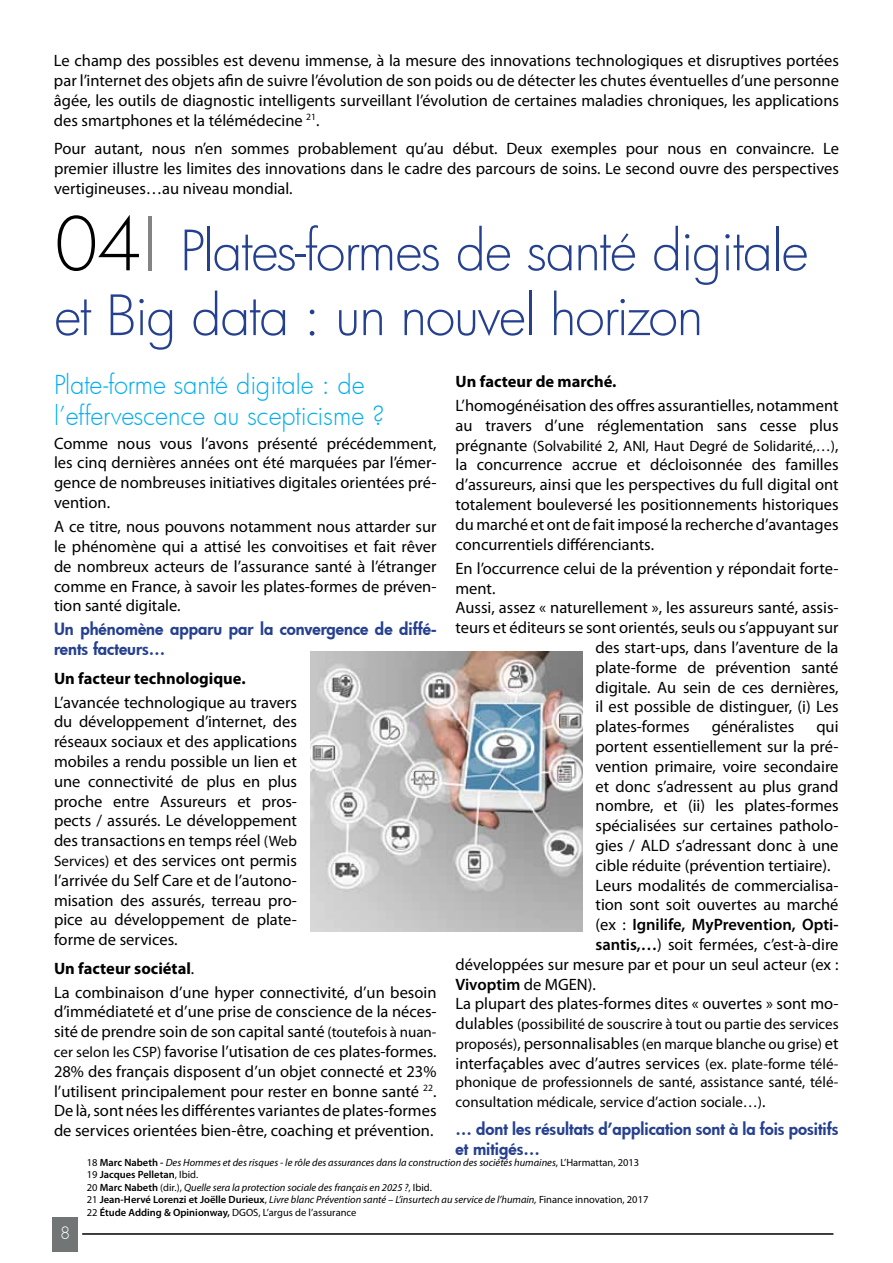
<style>
.page{position:relative;width:893px;height:1263px;background:#fff}
.page>*{position:absolute;margin:0;border:0;box-sizing:border-box;transform-origin:0 0}
.t1{font:300 54px/64.8px "Futura";letter-spacing:-.025em;color:#25408f}
.t2{font:300 25.5px/30.6px "Futura";letter-spacing:-.005em;color:#00aeef}
.t3{font:16.5px/19.8px "Myriad Pro";color:#000;text-align:justify}
.t4{font:800 16.5px/19.8px "Futura";color:#25408f}
.t5{font:600 16.5px "Myriad Pro";color:#000}
.t6{font:700 16.5px "Myriad Pro";color:#000}
.t7{font:300 16.5px "Futura";color:#fff}
.t8{font:15px/19.8px "Myriad Pro";color:#000}
.t9{font:italic 10.5px/12.6px "Myriad Pro";color:#000}
.s1{font-size:72px;color:#000}
.s2{font-size:72px;color:#848484}
.s3{font-size:15px}
.s4{font-weight:700}
.s5{font-size:16.5px}
.s6{font-weight:400}
.s7{font-weight:600}
.s8{font-style:normal}
.s9{font-weight:600;font-style:normal}
</style>
<div class="page">
<hr style="left:82px;top:1233px;width:751px;height:2px;background:#000">
<div style="left:52px;top:1217px;width:26px;height:34px;background:#717576"></div>
<img style="left:310px;top:651px;width:273px;height:280px">
<p class="t3" style="left:54px;top:51px;width:786px">Le champ des possibles est devenu immense, à la mesure des innovations technologiques et disruptives portées par l’internet des objets afin de suivre l’évolution de son poids ou de détecter les chutes éventuelles d’une personne âgée, les outils de diagnostic intelligents surveillant l’évolution de certaines maladies chroniques, les applications des smartphones et la télémédecine <sup>21</sup>.</p>
<p class="t3" style="left:54px;top:138px;width:786px">Pour autant, nous n’en sommes probablement qu’au début. Deux exemples pour nous en convaincre. Le premier illustre les limites des innovations dans le cadre des parcours de soins. Le second ouvre des perspectives vertigineuses…au niveau mondial.</p>
<h1 class="t1" style="left:54px;top:217px;width:756px"><span class="s1">04</span><span class="s2">I</span> Plates-formes de santé digitale et Big data : un nouvel horizon</h1>
<h2 class="t2" style="left:54px;top:369px;width:332px">Plate-forme santé digitale : de l’effervescence au scepticisme ?</h2>
<p class="t3" style="left:54px;top:433px;width:384px">Comme nous vous l’avons présenté précédemment, les cinq dernières années ont été marquées par l’émer&shy;gence de nombreuses initiatives digitales orientées pré&shy;vention.</p>
<p class="t3" style="left:54px;top:516px;width:384px">A ce titre, nous pouvons notamment nous attarder sur le phénomène qui a attisé les convoitises et fait rêver de nombreux acteurs de l’assurance santé à l’étranger comme en France, à savoir les plates-formes de préven&shy;tion santé digitale.</p>
<p class="t4" style="left:54px;top:619px;width:384px">Un phénomène apparu par la convergence de diffé&shy;rents facteurs…</p>
<p class="t6" style="left:54px;top:667px;width:193px">Un facteur technologique.</p>
<p class="t3" style="left:54px;top:692px;width:245px">L’avancée technologique au travers du développement d’internet, des réseaux sociaux et des applications mobiles a rendu possible un lien et une connectivité de plus en plus proche entre Assureurs et pros&shy;pects / assurés. Le développement des transactions en temps réel <span class="s3">(Web Services)</span> et des services ont permis l’arrivée du Self Care et de l’autono&shy;misation des assurés, terreau pro&shy;pice au développement de plate&shy;forme de services.</p>
<p class="t3" style="left:54px;top:956px;width:384px;line-height:24px"><span class="s4">Un facteur sociétal</span>.<br>La combinaison d’une hyper connectivité, d’un besoin</p>
<p class="t3" style="left:54px;top:1002px;width:384px">d’immédiateté et d’une prise de conscience de la néces&shy;sité de prendre soin de son capital santé <span class="s3">(toutefois à nuan&shy;cer selon les CSP)</span> favorise l’utisation de ces plates-formes.<br>28% des français disposent d’un objet connecté et 23% l’utilisent principalement pour rester en bonne santé <sup>22</sup>.<br>De là, sont nées les différentes variantes de plates-formes de services orientées bien-être, coaching et prévention.</p>
<p class="t6" style="left:455px;top:371px;width:162px">Un facteur de marché.</p>
<p class="t3" style="left:455px;top:395px;width:385px">L’homogénéisation des offres assurantielles, notamment au travers d’une réglementation sans cesse plus</p>
<p class="t8" style="left:455px;top:435px;width:385px"><span class="s5">prégnante</span> (Solvabilité 2, ANI, Haut Degré de Solidarité,…)<span class="s5">,</span></p>
<p class="t3" style="left:455px;top:455px;width:385px">la concurrence accrue et décloisonnée des familles d’assureurs, ainsi que les perspectives du full digital ont totalement bouleversé les positionnements historiques du marché et ont de fait imposé la recherche d’avantages concurrentiels différenciants.</p>
<p class="t3" style="left:455px;top:558px;width:385px">En l’occurrence celui de la prévention y répondait forte-</p>
<p class="t3" style="left:455px;top:578px;width:41px">ment.</p>
<p class="t3" style="left:455px;top:598px;width:385px">Aussi, assez « naturellement », les assureurs santé, assis-</p>
<p class="t3" style="left:455px;top:617px;width:384px">teurs et éditeurs se sont orientés, seuls ou s’appuyant sur</p>
<p class="t3" style="left:595px;top:637px;width:245px">des start-ups, dans l’aventure de la</p>
<p class="t3" style="left:595px;top:657px;width:244px">plate-forme de prévention santé</p>
<p class="t3" style="left:595px;top:677px;width:244px">digitale. Au sein de ces dernières,</p>
<p class="t3" style="left:595px;top:697px;width:244px">il est possible de distinguer, (i) Les</p>
<p class="t3" style="left:595px;top:716px;width:96px">plates-formes</p>
<p class="t3" style="left:712px;top:716px;width:84px">généralistes</p>
<p class="t3" style="left:816px;top:716px;width:24px">qui</p>
<p class="t3" style="left:595px;top:736px;width:244px">portent essentiellement sur la pré-</p>
<p class="t3" style="left:595px;top:756px;width:244px">vention primaire, voire secondaire</p>
<p class="t3" style="left:595px;top:776px;width:244px">et donc s’adressent au plus grand</p>
<p class="t3" style="left:595px;top:796px;width:244px">nombre, et (ii) les plates-formes</p>
<p class="t3" style="left:595px;top:815px;width:244px">spécialisées sur certaines patholo-</p>
<p class="t3" style="left:595px;top:835px;width:245px">gies / ALD s’adressant donc à une</p>
<p class="t3" style="left:595px;top:855px;width:237px">cible réduite (prévention tertiaire).</p>
<p class="t3" style="left:595px;top:875px;width:244px">Leurs modalités de commercialisa-</p>
<p class="t3" style="left:595px;top:895px;width:244px">tion sont soit ouvertes au marché</p>
<p class="t5" style="left:595px;top:914px;width:244px"><span class="s6">(ex :</span> Ignilife, MyPrevention, Opti-</p>
<p class="t3" style="left:595px;top:934px;width:244px"><span class="s7">santis,…</span>) soit fermées, c’est-à-dire</p>
<p class="t3" style="left:455px;top:954px;width:385px">développées sur mesure par et pour un seul acteur (ex :</p>
<p class="t5" style="left:455px;top:973px;width:142px">Vivoptim <span class="s6">de MGEN).</span></p>
<p class="t3" style="left:455px;top:994px;width:385px">La plupart des plates-formes dites « ouvertes » sont mo-</p>
<p class="t8" style="left:455px;top:1014px;width:385px"><span class="s5">dulables</span> (possibilité de souscrire à tout ou partie des services proposés)<span class="s5">, personnalisables</span> (en marque blanche ou grise) <span class="s5">et</span></p>
<p class="t3" style="left:455px;top:1053px;width:385px">interfaçables avec d’autres services <span class="s3">(ex. plate-forme télé-</span></p>
<p class="t8" style="left:455px;top:1072px;width:385px">phonique de professionnels de santé, assistance santé, télé&shy;consultation médicale, service d’action sociale…)<span class="s5">.</span></p>
<p class="t4" style="left:455px;top:1118px;width:385px">… dont les résultats d’application sont à la fois positifs et mitigés…</p>
<p class="t9" style="left:87px;top:1156px;width:563px"><span class="s8">18</span> <span class="s9">Marc Nabeth -</span> Des Hommes et des risques - le rôle des assurances dans la construction des sociétés humaines<span class="s8">, L’Harmattan, 2013<br>19</span> <span class="s9">Jacques Pelletan</span><span class="s8">, Ibid.<br>20</span> <span class="s9">Marc Nabeth</span> <span class="s8">(dir.),</span> Quelle sera la protection sociale des français en 2025 ?<span class="s8">, Ibid.<br>21</span> <span class="s9">Jean-Hervé Lorenzi et Joëlle Durieux</span><span class="s8">,</span> Livre blanc Prévention santé – L’insurtech au service de l’humain, <span class="s8">Finance innovation, 2017<br>22</span> <span class="s9">Étude Adding &amp; Opinionway,</span> <span class="s8">DGOS, L’argus de l’assurance</span></p>
<p class="t7" style="left:60px;top:1222px;width:12px">8</p>
</div>
